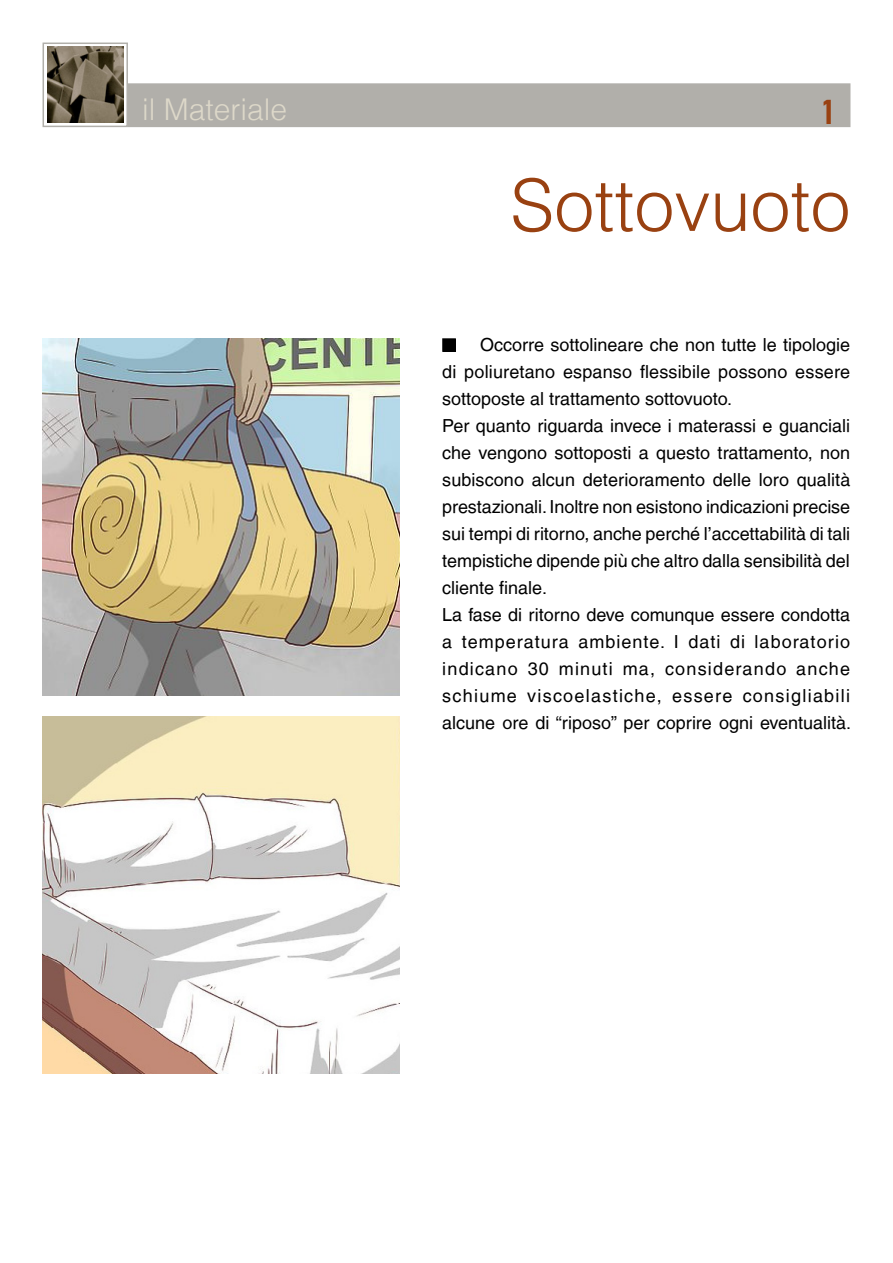
<style>
.page{position:relative;width:893px;height:1263px;background:#fff}
.page>*{position:absolute;margin:0;border:0;box-sizing:border-box;transform-origin:0 0}
.t1{font:300 72px "Helvetica LT";color:#994111}
.t2{font:36px "Aquiline Book Bold SWFTE";color:#994111}
.t3{font:300 30px "Helvetica LT";color:#ddd8c9}
.t4{font:18px/27px "Helvetica LT";color:#000}
</style>
<div class="page">
<div style="left:443px;top:339px;width:12px;height:12px;background:#000"></div>
<div style="left:442px;top:338px;width:14px;height:14px;border:2px solid #000"></div>
<div style="left:128px;top:83px;width:722px;height:44px;background:#b1afaa;border:2px solid #b1afaa"></div>
<div style="left:43px;top:43px;width:85px;height:84px;background:#fff;border:2px solid #b1afaa"></div>
<img style="left:47px;top:46px;width:77px;height:77px">
<img style="left:43px;top:338px;width:357px;height:357px">
<img style="left:43px;top:716px;width:357px;height:357px">
<h3 class="t3" style="left:142px;top:91px;width:147px">il Materiale</h3>
<h2 class="t2" style="left:818px;top:91px;width:23px">1</h2>
<h1 class="t1" style="left:510px;top:160px;width:342px">Sottovuoto</h1>
<p class="t4" style="left:442px;top:331px;width:410px;text-indent:38px">Occorre sottolineare che non tutte le tipologie di poliuretano espanso flessibile possono essere sottoposte al trattamento sottovuoto.<br>Per quanto riguarda invece i materassi e guanciali che vengono sottoposti a questo trattamento, non subiscono alcun deterioramento delle loro qualità prestazionali. Inoltre non esistono indicazioni precise sui tempi di ritorno, anche perché l’accettabilità di tali tempistiche dipende più che altro dalla sensibilità del cliente finale.<br>La fase di ritorno deve comunque essere condotta a temperatura ambiente. I dati di laboratorio indicano 30 minuti ma, considerando anche schiume viscoelastiche, essere consigliabili alcune ore di “riposo” per coprire ogni eventualità.</p>
</div>
